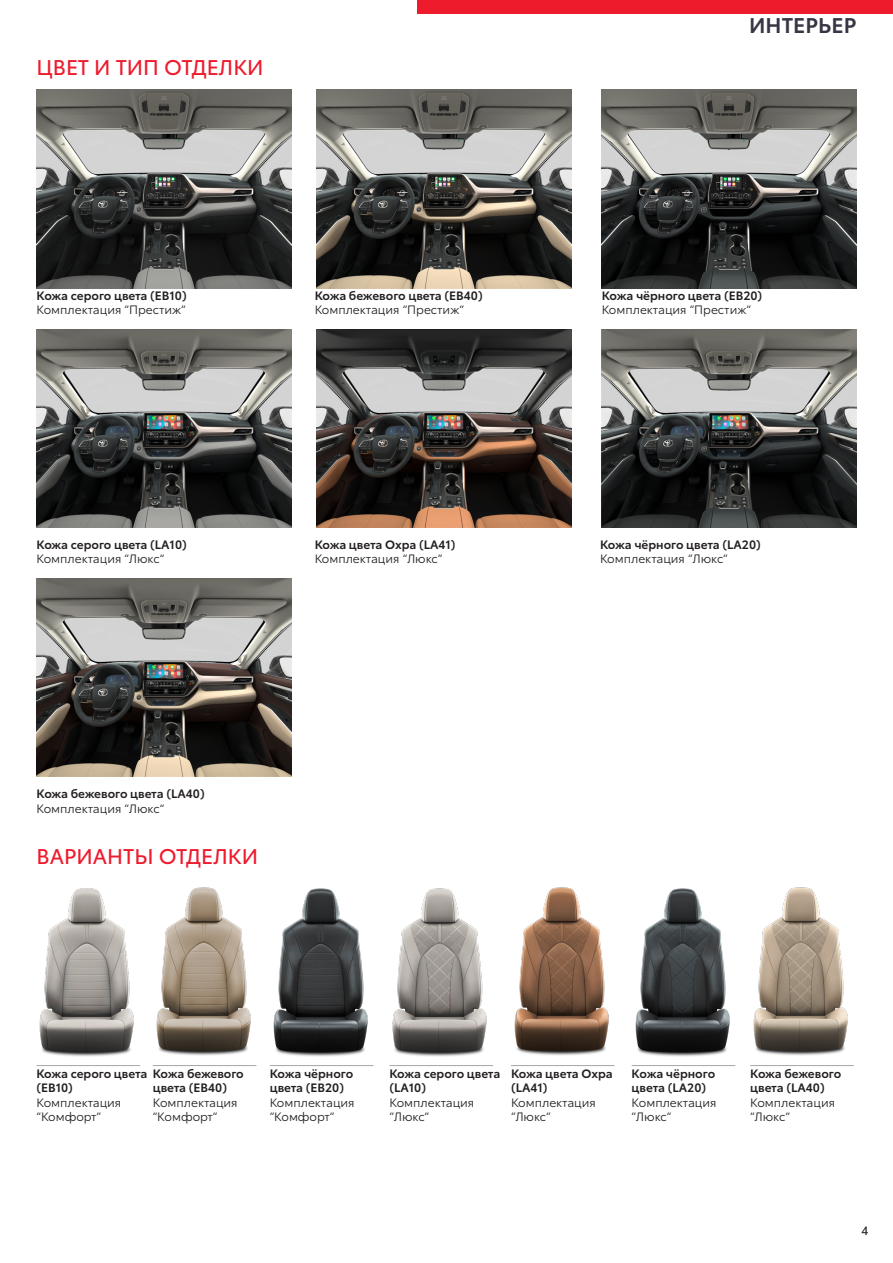
<style>
.page{position:relative;width:893px;height:1263px;background:#fff}
.page>*{position:absolute;margin:0;border:0;box-sizing:border-box;transform-origin:0 0}
.t1{font:21px "Toyota Type";color:#ee1b2d}
.t2{font:600 21px "Toyota Type";color:#383644}
.F_CAPTION_HEAD_SENTENCE_TSG_K{font:600 12px/14.4px "Toyota Type";letter-spacing:-.01em;color:#231f20}
.F_CAPTION_TSG_K{font:12px/14.4px "Toyota Type";color:#231f20}
.t3{font:12px "Toyota Type";color:#231f20}
</style>
<div class="page">
<div style="left:418px;top:0;width:475px;height:13px;background:#ee1b2d"></div>
<img style="left:37px;top:90px;width:255px;height:198px">
<hr style="left:36px;top:1065px;width:104px;height:1px;background:#a5a6aa">
<hr style="left:153px;top:1065px;width:103px;height:1px;background:#a5a6aa">
<hr style="left:389px;top:1065px;width:104px;height:1px;background:#a5a6aa">
<img style="left:156px;top:887px;width:95px;height:169px">
<img style="left:39px;top:888px;width:95px;height:169px">
<img style="left:270px;top:888px;width:104px;height:178px">
<img style="left:392px;top:888px;width:102px;height:178px">
<img style="left:601px;top:90px;width:256px;height:198px">
<img style="left:316px;top:90px;width:255px;height:198px">
<img style="left:37px;top:329px;width:255px;height:198px">
<img style="left:316px;top:329px;width:255px;height:198px">
<img style="left:601px;top:329px;width:256px;height:198px">
<img style="left:37px;top:578px;width:255px;height:199px">
<img style="left:511px;top:887px;width:104px;height:179px">
<img style="left:632px;top:888px;width:104px;height:178px">
<img style="left:750px;top:887px;width:104px;height:179px">
<p class="t1" style="left:37px;top:52px;width:229px">ЦВЕТ И ТИП ОТДЕЛКИ</p>
<p class="F_CAPTION_HEAD_SENTENCE_TSG_K" style="left:37px;top:287px;width:152px">Кожа серого цвета (EB10)</p>
<p class="F_CAPTION_TSG_K" style="left:37px;top:302px;width:151px">Комплектация “Престиж“</p>
<p class="F_CAPTION_HEAD_SENTENCE_TSG_K" style="left:315px;top:287px;width:170px">Кожа бежевого цвета (EB40)</p>
<p class="F_CAPTION_TSG_K" style="left:315px;top:302px;width:151px">Комплектация “Престиж“</p>
<p class="F_CAPTION_HEAD_SENTENCE_TSG_K" style="left:37px;top:536px;width:152px">Кожа серого цвета (LA10)</p>
<p class="F_CAPTION_TSG_K" style="left:37px;top:551px;width:129px">Комплектация “Люкс“</p>
<p class="F_CAPTION_HEAD_SENTENCE_TSG_K" style="left:315px;top:536px;width:142px">Кожа цвета Охра (LA41)</p>
<p class="F_CAPTION_TSG_K" style="left:315px;top:551px;width:129px">Комплектация “Люкс“</p>
<p class="t2" style="left:749px;top:9px;width:109px">ИНТЕРЬЕР</p>
<p class="F_CAPTION_HEAD_SENTENCE_TSG_K" style="left:602px;top:287px;width:162px">Кожа чёрного цвета (EB20)</p>
<p class="F_CAPTION_TSG_K" style="left:602px;top:302px;width:151px">Комплектация “Престиж“</p>
<p class="F_CAPTION_HEAD_SENTENCE_TSG_K" style="left:600px;top:536px;width:162px">Кожа чёрного цвета (LA20)</p>
<p class="F_CAPTION_TSG_K" style="left:600px;top:551px;width:129px">Комплектация “Люкс“</p>
<p class="F_CAPTION_HEAD_SENTENCE_TSG_K" style="left:37px;top:786px;width:170px">Кожа бежевого цвета (LA40)</p>
<p class="F_CAPTION_TSG_K" style="left:37px;top:800px;width:129px">Комплектация “Люкс“</p>
<p class="t1" style="left:37px;top:841px;width:223px">ВАРИАНТЫ ОТДЕЛКИ</p>
<p class="F_CAPTION_HEAD_SENTENCE_TSG_K" style="left:36px;top:1065px;width:209px">Кожа серого цвета Кожа бежевого (EB10)</p>
<p class="F_CAPTION_TSG_K" style="left:36px;top:1094px;width:86px">Комплектация “Комфорт“</p>
<p class="F_CAPTION_HEAD_SENTENCE_TSG_K" style="left:153px;top:1080px;width:76px">цвета (EB40)</p>
<p class="F_CAPTION_TSG_K" style="left:153px;top:1094px;width:86px">Комплектация “Комфорт“</p>
<p class="F_CAPTION_HEAD_SENTENCE_TSG_K" style="left:270px;top:1065px;width:85px">Кожа чёрного цвета (EB20)</p>
<p class="F_CAPTION_TSG_K" style="left:270px;top:1094px;width:86px">Комплектация “Комфорт“</p>
<p class="F_CAPTION_HEAD_SENTENCE_TSG_K" style="left:389px;top:1065px;width:112px">Кожа серого цвета (LA10)</p>
<p class="F_CAPTION_TSG_K" style="left:389px;top:1094px;width:86px">Комплектация “Люкс“</p>
<p class="F_CAPTION_HEAD_SENTENCE_TSG_K" style="left:511px;top:1065px;width:103px">Кожа цвета Охра (LA41)</p>
<p class="F_CAPTION_TSG_K" style="left:511px;top:1094px;width:86px">Комплектация “Люкс“</p>
<p class="F_CAPTION_HEAD_SENTENCE_TSG_K" style="left:632px;top:1065px;width:85px">Кожа чёрного цвета (LA20)</p>
<p class="F_CAPTION_TSG_K" style="left:632px;top:1094px;width:86px">Комплектация “Люкс“</p>
<p class="F_CAPTION_HEAD_SENTENCE_TSG_K" style="left:750px;top:1065px;width:93px">Кожа бежевого цвета (LA40)</p>
<p class="F_CAPTION_TSG_K" style="left:750px;top:1094px;width:86px">Комплектация “Люкс“</p>
<p class="t3" style="left:861px;top:1222px;width:9px">4</p>
</div>
